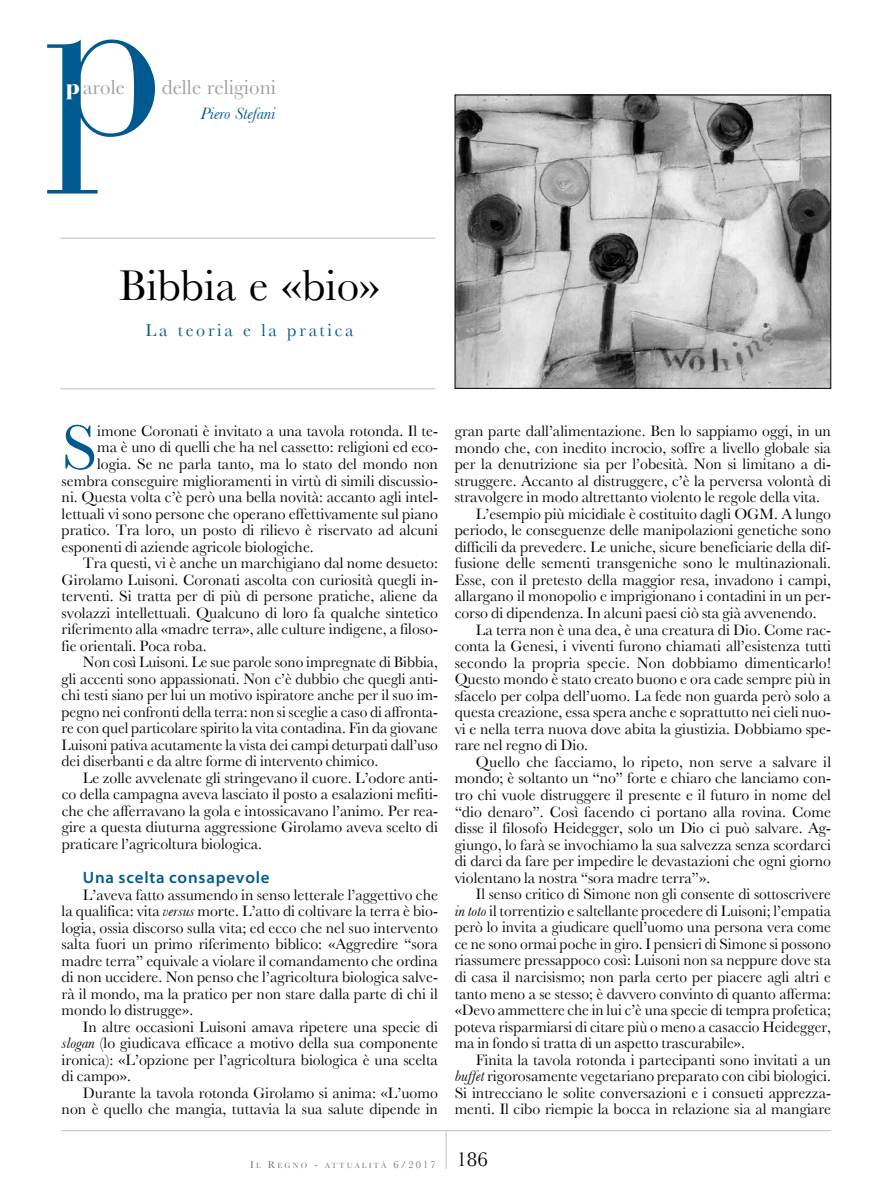
<style>
.page{position:relative;width:893px;height:1191px;background:#fff}
.page>*{position:absolute;margin:0;border:0;box-sizing:border-box;transform-origin:0 0}
.t1{font:219.3px "Bauer Bodoni Std";color:#005a8f}
.t2{font:65.55px "Baskerville";color:#005a8f}
.t3{font:45px "Baskerville";color:#000}
.t4{font:21px "Baskerville";color:#9c9e9f}
.t5{font:18px "Baskerville";letter-spacing:.15em;color:#005a8f}
.t6{font:italic 17.25px "Baskerville";color:#005a8f}
.t7{font:600 semi-expanded 16.5px "Myriad Pro";letter-spacing:.05em;color:#005a8f;scale:.95 1}
.t8{font:15.75px/16.5px "Baskerville";color:#000;text-align:justify}
.t9{font:7.8px "Baskerville";letter-spacing:.265em;color:#707172}
.s1{font-family:"Bauer Bodoni Std";font-weight:900;color:#fff}
.s2{font-style:italic}
.s3{font-size:10.5px}
</style>
<div class="page">
<hr style="left:60px;top:238px;width:375px;height:1px;background:#bbbdbe">
<img style="left:457px;top:97px;width:372px;height:289px">
<div style="left:455px;top:95px;width:376px;height:293px;border:1px solid #000"></div>
<hr style="left:60px;top:388px;width:375px;height:1px;background:#bbbdbe">
<hr style="left:62px;top:1130px;width:769px;height:1px;background:#bbbdbe">
<hr style="left:446px;top:1130px;width:1px;height:39px;background:#bbbdbe">
<h1 class="t1" style="left:45px;top:-72px;width:123px">p</h1>
<h3 class="t4" style="left:66px;top:75px;width:61px"><span class="s1">p</span>arole</h3>
<h3 class="t4" style="left:162px;top:75px;width:116px">delle religioni</h3>
<p class="t6" style="left:201px;top:103px;width:76px">Piero Stefani</p>
<h3 class="t3" style="left:119px;top:259px;width:263px">Bibbia e «bio»</h3>
<p class="t5" style="left:145px;top:319px;width:210px">La teoria e la pratica</p>
<h2 class="t2" style="left:62px;top:409px;width:37px">S</h2>
<p class="t8" style="left:97px;top:422px;width:342px">imone Coronati è invitato a una tavola rotonda. Il te-</p>
<p class="t8" style="left:97px;top:439px;width:342px">ma è uno di quelli che ha nel cassetto: religioni ed eco-</p>
<p class="t8" style="left:97px;top:455px;width:342px">logia. Se ne parla tanto, ma lo stato del mondo non</p>
<p class="t8" style="left:62px;top:472px;width:378px">sembra conseguire miglioramenti in virtù di simili discussio-</p>
<p class="t8" style="left:62px;top:488px;width:378px">ni. Questa volta c’è però una bella novità: accanto agli intel-</p>
<p class="t8" style="left:62px;top:505px;width:378px">lettuali vi sono persone che operano effettivamente sul piano</p>
<p class="t8" style="left:62px;top:521px;width:378px">pratico. Tra loro, un posto di rilievo è riservato ad alcuni</p>
<p class="t8" style="left:62px;top:538px;width:254px">esponenti di aziende agricole biologiche.</p>
<p class="t8" style="left:83px;top:554px;width:357px">Tra questi, vi è anche un marchigiano dal nome desueto:</p>
<p class="t8" style="left:62px;top:571px;width:378px">Girolamo Luisoni. Coronati ascolta con curiosità quegli in-</p>
<p class="t8" style="left:62px;top:587px;width:378px">terventi. Si tratta per di più di persone pratiche, aliene da</p>
<p class="t8" style="left:62px;top:604px;width:378px">svolazzi intellettuali. Qualcuno di loro fa qualche sintetico</p>
<p class="t8" style="left:62px;top:620px;width:378px">riferimento alla «madre terra», alle culture indigene, a filoso-</p>
<p class="t8" style="left:62px;top:637px;width:146px">fie orientali. Poca roba.</p>
<p class="t8" style="left:83px;top:653px;width:357px">Non così Luisoni. Le sue parole sono impregnate di Bibbia,</p>
<p class="t8" style="left:62px;top:670px;width:378px">gli accenti sono appassionati. Non c’è dubbio che quegli anti-</p>
<p class="t8" style="left:62px;top:686px;width:378px">chi testi siano per lui un motivo ispiratore anche per il suo im-</p>
<p class="t8" style="left:62px;top:703px;width:378px">pegno nei confronti della terra: non si sceglie a caso di affronta-</p>
<p class="t8" style="left:62px;top:719px;width:378px">re con quel particolare spirito la vita contadina. Fin da giovane</p>
<p class="t8" style="left:62px;top:736px;width:378px">Luisoni pativa acutamente la vista dei campi deturpati dall’uso</p>
<p class="t8" style="left:62px;top:752px;width:318px">dei diserbanti e da altre forme di intervento chimico.</p>
<p class="t8" style="left:83px;top:769px;width:357px">Le zolle avvelenate gli stringevano il cuore. L’odore anti-</p>
<p class="t8" style="left:62px;top:785px;width:378px">co della campagna aveva lasciato il posto a esalazioni mefiti-</p>
<p class="t8" style="left:62px;top:802px;width:378px">che che afferravano la gola e intossicavano l’animo. Per rea-</p>
<p class="t8" style="left:62px;top:818px;width:378px">gire a questa diuturna aggressione Girolamo aveva scelto di</p>
<p class="t8" style="left:62px;top:835px;width:202px">praticare l’agricoltura biologica.</p>
<p class="t7" style="left:83px;top:868px;width:198px">Una scelta consapevole</p>
<p class="t8" style="left:62px;top:886px;width:378px;text-indent:21px">L’aveva fatto assumendo in senso letterale l’aggettivo che la qualifica: vita <span class="s2">versus</span> morte. L’atto di coltivare la terra è bio&shy;logia, ossia discorso sulla vita; ed ecco che nel suo intervento salta fuori un primo riferimento biblico: «Aggredire “sora madre terra” equivale a violare il comandamento che ordina di non uccidere. Non penso che l’agricoltura biologica salve&shy;rà il mondo, ma la pratico per non stare dalla parte di chi il mondo lo distrugge».</p>
<p class="t8" style="left:62px;top:1018px;width:378px;text-indent:21px">In altre occasioni Luisoni amava ripetere una specie di <span class="s2">slogan</span> (lo giudicava efficace a motivo della sua componente ironica): «L’opzione per l’agricoltura biologica è una scelta di campo».</p>
<p class="t8" style="left:62px;top:1084px;width:378px;text-align:right">Durante la tavola rotonda Girolamo si anima: «L’uomo non è quello che mangia, tuttavia la sua salute dipende in</p>
<p class="t8" style="left:455px;top:422px;width:378px">gran parte dall’alimentazione. Ben lo sappiamo oggi, in un</p>
<p class="t8" style="left:455px;top:439px;width:378px">mondo che, con inedito incrocio, soffre a livello globale sia</p>
<p class="t8" style="left:455px;top:455px;width:378px">per la denutrizione sia per l’obesità. Non si limitano a di-</p>
<p class="t8" style="left:455px;top:472px;width:378px">struggere. Accanto al distruggere, c’è la perversa volontà di</p>
<p class="t8" style="left:455px;top:489px;width:367px">stravolgere in modo altrettanto violento le regole della vita.</p>
<p class="t8" style="left:476px;top:505px;width:357px">L’esempio più micidiale è costituito dagli OGM. A lungo</p>
<p class="t8" style="left:455px;top:522px;width:378px">periodo, le conseguenze delle manipolazioni genetiche sono</p>
<p class="t8" style="left:455px;top:538px;width:378px">difficili da prevedere. Le uniche, sicure beneficiarie della dif-</p>
<p class="t8" style="left:455px;top:555px;width:378px">fusione delle sementi transgeniche sono le multinazionali.</p>
<p class="t8" style="left:455px;top:571px;width:378px">Esse, con il pretesto della maggior resa, invadono i campi,</p>
<p class="t8" style="left:455px;top:588px;width:378px">allargano il monopolio e imprigionano i contadini in un per-</p>
<p class="t8" style="left:455px;top:604px;width:363px">corso di dipendenza. In alcuni paesi ciò sta già avvenendo.</p>
<p class="t8" style="left:476px;top:621px;width:357px">La terra non è una dea, è una creatura di Dio. Come rac-</p>
<p class="t8" style="left:455px;top:637px;width:378px">conta la Genesi, i viventi furono chiamati all’esistenza tutti</p>
<p class="t8" style="left:455px;top:654px;width:378px">secondo la propria specie. Non dobbiamo dimenticarlo!</p>
<p class="t8" style="left:455px;top:670px;width:378px">Questo mondo è stato creato buono e ora cade sempre più in</p>
<p class="t8" style="left:455px;top:687px;width:378px">sfacelo per colpa dell’uomo. La fede non guarda però solo a</p>
<p class="t8" style="left:455px;top:704px;width:378px">questa creazione, essa spera anche e soprattutto nei cieli nuo-</p>
<p class="t8" style="left:455px;top:720px;width:378px">vi e nella terra nuova dove abita la giustizia. Dobbiamo spe-</p>
<p class="t8" style="left:455px;top:737px;width:135px">rare nel regno di Dio.</p>
<p class="t8" style="left:476px;top:753px;width:357px">Quello che facciamo, lo ripeto, non serve a salvare il</p>
<p class="t8" style="left:455px;top:770px;width:378px">mondo; è soltanto un “no” forte e chiaro che lanciamo con-</p>
<p class="t8" style="left:455px;top:786px;width:378px">tro chi vuole distruggere il presente e il futuro in nome del</p>
<p class="t8" style="left:455px;top:803px;width:378px">“dio denaro”. Così facendo ci portano alla rovina. Come</p>
<p class="t8" style="left:455px;top:819px;width:378px">disse il filosofo Heidegger, solo un Dio ci può salvare. Ag-</p>
<p class="t8" style="left:455px;top:836px;width:378px">giungo, lo farà se invochiamo la sua salvezza senza scordarci</p>
<p class="t8" style="left:455px;top:852px;width:378px">di darci da fare per impedire le devastazioni che ogni giorno</p>
<p class="t8" style="left:455px;top:869px;width:257px">violentano la nostra “sora madre terra”».</p>
<p class="t8" style="left:476px;top:885px;width:357px">Il senso critico di Simone non gli consente di sottoscrivere</p>
<p class="t8" style="left:455px;top:902px;width:378px"><span class="s2">in toto</span> il torrentizio e saltellante procedere di Luisoni; l’empatia</p>
<p class="t8" style="left:455px;top:919px;width:378px">però lo invita a giudicare quell’uomo una persona vera come</p>
<p class="t8" style="left:455px;top:935px;width:378px">ce ne sono ormai poche in giro. I pensieri di Simone si possono</p>
<p class="t8" style="left:455px;top:952px;width:378px">riassumere pressappoco così: Luisoni non sa neppure dove sta</p>
<p class="t8" style="left:455px;top:968px;width:378px">di casa il narcisismo; non parla certo per piacere agli altri e</p>
<p class="t8" style="left:455px;top:985px;width:378px">tanto meno a se stesso; è davvero convinto di quanto afferma:</p>
<p class="t8" style="left:455px;top:1001px;width:378px">«Devo ammettere che in lui c’è una specie di tempra profetica;</p>
<p class="t8" style="left:455px;top:1018px;width:378px">poteva risparmiarsi di citare più o meno a casaccio Heidegger,</p>
<p class="t8" style="left:455px;top:1034px;width:292px">ma in fondo si tratta di un aspetto trascurabile».</p>
<p class="t8" style="left:476px;top:1051px;width:357px">Finita la tavola rotonda i partecipanti sono invitati a un</p>
<p class="t8" style="left:455px;top:1067px;width:378px"><span class="s2">buffet</span> rigorosamente vegetariano preparato con cibi biologici.</p>
<p class="t8" style="left:455px;top:1084px;width:378px">Si intrecciano le solite conversazioni e i consueti apprezza-</p>
<p class="t8" style="left:455px;top:1101px;width:378px">menti. Il cibo riempie la bocca in relazione sia al mangiare</p>
<p class="t9" style="left:250px;top:1160px;width:239px"><span class="s3">I</span>L <span class="s3">R</span>EGNO <span class="s3">-</span> ATTUALITÀ <span class="s3">6/2017</span> <sup>186</sup></p>
</div>
